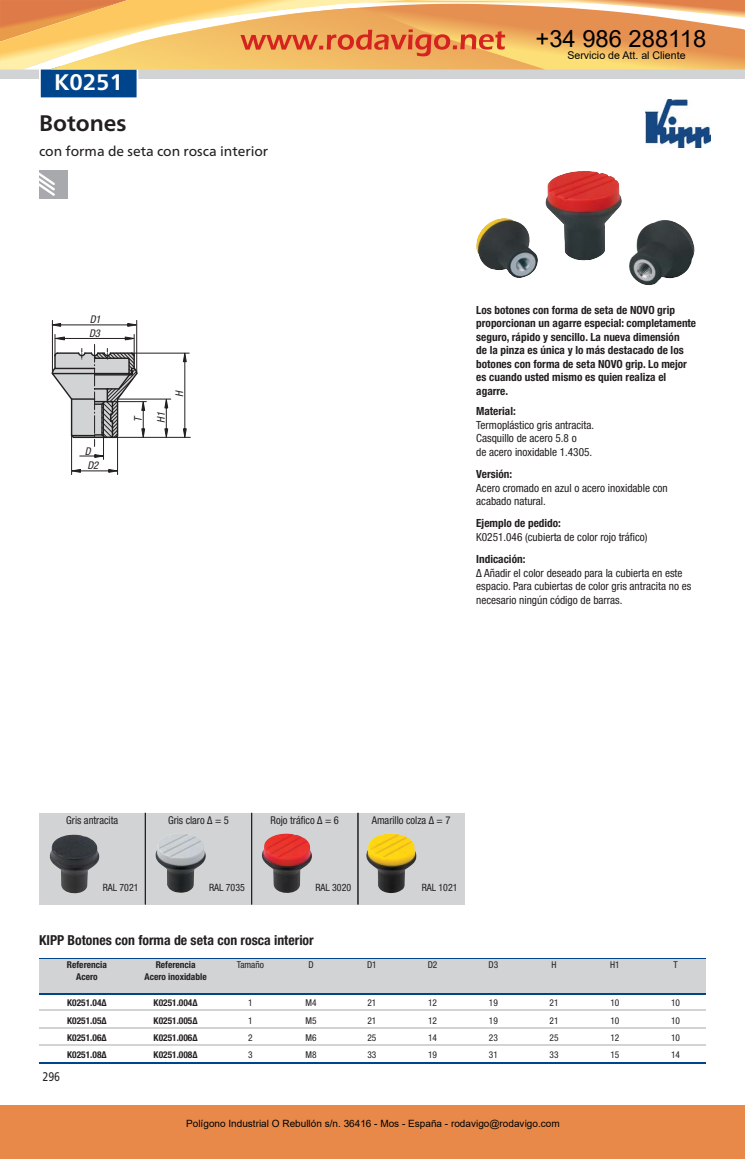
<style>
.page{position:relative;width:745px;height:1159px;background:#fff}
.page>*{position:absolute;margin:0;border:0;box-sizing:border-box;transform-origin:0 0}
.t1{font:23.75px "Arial";color:#000}
.t2{font:700 22.5px "Frutiger Neue LTW1 G";color:#231f20}
.t3{font:700 22.5px "Frutiger Neue LTW1 G";color:#fff}
.t4{font:700 condensed 13.75px "Helvetica Neue LTW1 G";color:#231f20}
.t5{font:13.75px "Frutiger Neue LTW1 G";color:#231f20}
.t6{font:12.5px "Frutiger Neue LTW1 G";color:#231f20;scale:.81 1}
.t7{font:condensed 11.25px/13.5px "Helvetica Neue LTW1 G";color:#231f20}
.t8{font:700 condensed 11.25px/13.5px "Helvetica Neue LTW1 G";color:#231f20}
.t9{font:condensed 10.75px "Helvetica Neue LTW1 G";color:#231f20}
.t10{font:10.62px "Arial";color:#000}
.t11{font:italic condensed 10.62px/14.2px "Helvetica Neue LTW1 G";color:#231f20}
.t12{font:condensed 10.12px "Helvetica Neue LTW1 G";color:#231f20}
.t13{font:10px "Arial";color:#000}
.t14{font:700 condensed 9.38px "Helvetica Neue LTW1 G";color:#231f20}
.t15{font:condensed 9.38px "Helvetica Neue LTW1 G";color:#231f20}
</style>
<div class="page">
<img style="left:645px;top:100px;width:65px;height:48px">
<img style="left:476px;top:171px;width:218px;height:114px">
<hr style="left:52px;top:320px;width:1px;height:53px;background:#231f20">
<hr style="left:136px;top:320px;width:1px;height:53px;background:#231f20">
<hr style="left:117px;top:435px;width:1px;height:39px;background:#231f20">
<hr style="left:71px;top:435px;width:1px;height:39px;background:#231f20">
<hr style="left:107px;top:401px;width:39px;height:1px;background:#231f20">
<hr style="left:117px;top:399px;width:54px;height:1px;background:#231f20">
<hr style="left:94px;top:437px;width:96px;height:1px;background:#231f20">
<hr style="left:132px;top:353px;width:57px;height:1px;background:#231f20">
<hr style="left:55px;top:324px;width:77px;height:1px;background:#231f20">
<svg style="left:127px;top:323px;width:11px;height:4px"></svg>
<svg style="left:51px;top:323px;width:10px;height:4px"></svg>
<hr style="left:76px;top:470px;width:35px;height:1px;background:#231f20">
<svg style="left:108px;top:468px;width:11px;height:5px"></svg>
<svg style="left:71px;top:468px;width:10px;height:5px"></svg>
<hr style="left:184px;top:355px;width:1px;height:78px;background:#231f20">
<svg style="left:182px;top:352px;width:5px;height:10px"></svg>
<svg style="left:182px;top:428px;width:5px;height:10px"></svg>
<hr style="left:166px;top:402px;width:1px;height:31px;background:#231f20">
<svg style="left:164px;top:398px;width:4px;height:11px"></svg>
<svg style="left:164px;top:428px;width:4px;height:10px"></svg>
<svg style="left:51px;top:334px;width:94px;height:125px"></svg>
<div style="left:39px;top:813px;width:425px;height:91px;background:#d1d3d4"></div>
<hr style="left:145px;top:813px;width:1px;height:91px;background:#231f20">
<hr style="left:251px;top:813px;width:1px;height:91px;background:#231f20">
<hr style="left:357px;top:813px;width:1px;height:91px;background:#231f20">
<img style="left:366px;top:833px;width:50px;height:60px">
<img style="left:262px;top:833px;width:50px;height:60px">
<img style="left:49px;top:835px;width:50px;height:59px">
<img style="left:155px;top:834px;width:51px;height:59px">
<div style="left:39px;top:171px;width:28px;height:28px;background:#a7a9ac"></div>
<svg style="left:39px;top:172px;width:16px;height:24px"></svg>
<hr style="left:39px;top:958px;width:666px;height:1px;background:#00448c">
<div style="left:39px;top:959px;width:666px;height:35px;background:#d1d3d4"></div>
<hr style="left:39px;top:993px;width:666px;height:2px;background:#00448c">
<hr style="left:39px;top:1010px;width:666px;height:1px;background:#d1d3d4">
<hr style="left:39px;top:1027px;width:666px;height:1px;background:#d1d3d4">
<hr style="left:39px;top:1044px;width:666px;height:2px;background:#d1d3d4">
<hr style="left:39px;top:1062px;width:666px;height:1px;background:#00448c">
<div style="left:0;top:1105px;width:744px;height:54px;background:#e88949"></div>
<svg style="left:0;top:0;width:744px;height:98px"></svg>
<h1 class="t1" style="left:535px;top:22px;width:172px">+34 986 288118</h1>
<h2 class="t3" style="left:54px;top:74px;width:70px">K0251</h2>
<h2 class="t2" style="left:39px;top:115px;width:89px">Botones</h2>
<p class="t5" style="left:39px;top:146px;width:231px">con forma de seta con rosca interior</p>
<p class="t11" style="left:89px;top:312px;width:13px">D1<br>D3</p>
<p class="t11" style="left:85px;top:444px;width:15px">D<br>D2</p>
<p class="t11" style="left:127px;top:423px;width:12px;line-height:23px;rotate:-90deg">T<br>H1</p>
<p class="t11" style="left:172px;top:397px;width:7px;rotate:-90deg">H</p>
<p class="t10" style="left:567px;top:48px;width:120px">Servicio de Att. al Cliente</p>
<p class="t8" style="left:476px;top:304px;width:221px">Los botones con forma de seta de NOVO grip proporcionan un agarre especial: completamente seguro, rápido y sencillo. La nueva dimensión<br>de la pinza es única y lo más destacado de los botones con forma de seta NOVO grip. Lo mejor es cuando usted mismo es quien realiza el agarre.</p>
<p class="t8" style="left:476px;top:406px;width:41px">Material:</p>
<p class="t7" style="left:476px;top:419px;width:119px">Termoplástico gris antracita.<br>Casquillo de acero 5.8 o<br>de acero inoxidable 1.4305.</p>
<p class="t8" style="left:476px;top:468px;width:38px">Versión:</p>
<p class="t7" style="left:476px;top:482px;width:193px">Acero cromado en azul o acero inoxidable con acabado natural.</p>
<p class="t8" style="left:476px;top:518px;width:86px">Ejemplo de pedido:</p>
<p class="t7" style="left:476px;top:531px;width:173px">K0251.046 (cubierta de color rojo tráfico)</p>
<p class="t8" style="left:476px;top:554px;width:51px">Indicación:</p>
<p class="t7" style="left:476px;top:567px;width:216px">Δ Añadir el color deseado para la cubierta en este espacio. Para cubiertas de color gris antracita no es necesario ningún código de barras.</p>
<p class="t9" style="left:66px;top:816px;width:53px">Gris antracita</p>
<p class="t9" style="left:168px;top:816px;width:62px">Gris claro Δ = 5</p>
<p class="t9" style="left:270px;top:816px;width:70px">Rojo tráfico Δ = 6</p>
<p class="t9" style="left:371px;top:816px;width:80px">Amarillo colza Δ = 7</p>
<p class="t12" style="left:103px;top:884px;width:37px">RAL 7021</p>
<p class="t12" style="left:209px;top:884px;width:37px">RAL 7035</p>
<p class="t12" style="left:315px;top:884px;width:37px">RAL 3020</p>
<p class="t12" style="left:421px;top:884px;width:37px">RAL 1021</p>
<p class="t4" style="left:39px;top:935px;width:276px">KIPP Botones con forma de seta con rosca interior</p>
<p class="t14" style="left:67px;top:961px;width:41px">Referencia</p>
<p class="t14" style="left:155px;top:961px;width:41px">Referencia</p>
<p class="t15" style="left:236px;top:961px;width:29px">Tamaño</p>
<p class="t15" style="left:308px;top:961px;width:7px">D</p>
<p class="t15" style="left:367px;top:961px;width:11px">D1</p>
<p class="t15" style="left:427px;top:961px;width:11px">D2</p>
<p class="t15" style="left:488px;top:961px;width:11px">D3</p>
<p class="t15" style="left:551px;top:961px;width:7px">H</p>
<p class="t15" style="left:609px;top:961px;width:11px">H1</p>
<p class="t15" style="left:673px;top:961px;width:6px">T</p>
<p class="t14" style="left:76px;top:973px;width:23px">Acero</p>
<p class="t14" style="left:144px;top:973px;width:64px">Acero inoxidable</p>
<p class="t14" style="left:67px;top:999px;width:41px">K0251.04Δ</p>
<p class="t14" style="left:153px;top:999px;width:45px">K0251.004Δ</p>
<p class="t15" style="left:248px;top:999px;width:6px">1</p>
<p class="t15" style="left:305px;top:999px;width:13px">M4</p>
<p class="t15" style="left:367px;top:999px;width:11px">21</p>
<p class="t15" style="left:428px;top:999px;width:10px">12</p>
<p class="t15" style="left:488px;top:999px;width:10px">19</p>
<p class="t15" style="left:549px;top:999px;width:10px">21</p>
<p class="t15" style="left:610px;top:999px;width:10px">10</p>
<p class="t15" style="left:670px;top:999px;width:11px">10</p>
<p class="t14" style="left:67px;top:1017px;width:41px">K0251.05Δ</p>
<p class="t14" style="left:153px;top:1017px;width:45px">K0251.005Δ</p>
<p class="t15" style="left:248px;top:1017px;width:6px">1</p>
<p class="t15" style="left:305px;top:1017px;width:13px">M5</p>
<p class="t15" style="left:367px;top:1017px;width:11px">21</p>
<p class="t15" style="left:428px;top:1017px;width:10px">12</p>
<p class="t15" style="left:488px;top:1017px;width:10px">19</p>
<p class="t15" style="left:549px;top:1017px;width:10px">21</p>
<p class="t15" style="left:610px;top:1017px;width:10px">10</p>
<p class="t15" style="left:670px;top:1017px;width:11px">10</p>
<p class="t14" style="left:67px;top:1034px;width:41px">K0251.06Δ</p>
<p class="t14" style="left:153px;top:1034px;width:45px">K0251.006Δ</p>
<p class="t15" style="left:248px;top:1034px;width:6px">2</p>
<p class="t15" style="left:305px;top:1034px;width:13px">M6</p>
<p class="t15" style="left:367px;top:1034px;width:11px">25</p>
<p class="t15" style="left:428px;top:1034px;width:10px">14</p>
<p class="t15" style="left:488px;top:1034px;width:10px">23</p>
<p class="t15" style="left:549px;top:1034px;width:10px">25</p>
<p class="t15" style="left:610px;top:1034px;width:10px">12</p>
<p class="t15" style="left:670px;top:1034px;width:11px">10</p>
<p class="t14" style="left:67px;top:1051px;width:41px">K0251.08Δ</p>
<p class="t14" style="left:153px;top:1051px;width:45px">K0251.008Δ</p>
<p class="t15" style="left:248px;top:1051px;width:6px">3</p>
<p class="t15" style="left:305px;top:1051px;width:13px">M8</p>
<p class="t15" style="left:367px;top:1051px;width:11px">33</p>
<p class="t15" style="left:428px;top:1051px;width:10px">19</p>
<p class="t15" style="left:488px;top:1051px;width:10px">31</p>
<p class="t15" style="left:549px;top:1051px;width:10px">33</p>
<p class="t15" style="left:610px;top:1051px;width:10px">15</p>
<p class="t15" style="left:670px;top:1051px;width:11px">14</p>
<p class="t6" style="left:43px;top:1071px;width:23px">296</p>
<p class="t13" style="left:186px;top:1117px;width:375px">Polígono Industrial O Rebullón s/n. 36416 - Mos - España - rodavigo@rodavigo.com</p>
</div>
